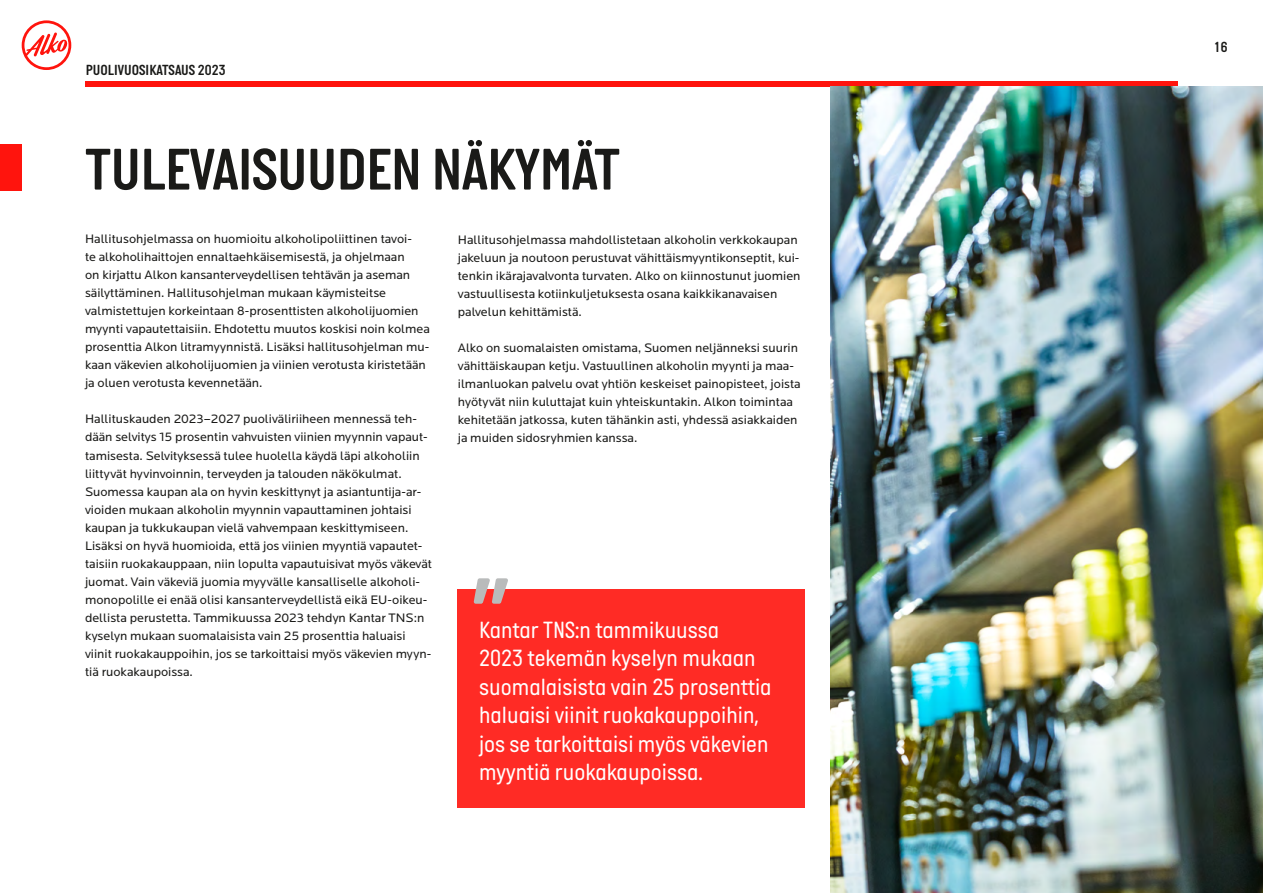
<style>
.page{position:relative;width:1263px;height:893px;background:#fff}
.page>*{position:absolute;margin:0;border:0;box-sizing:border-box;transform-origin:0 0}
.t1{font:600 60px "Italian Plate No 1";letter-spacing:-.01em;color:#1a1a18}
.t2{font:24px/28.5px "Italian Plate No 1";color:#fff}
.t3{font:600 15px "Italian Plate No 1";color:#1a1a18}
.t4{font:12.75px/18px "Locator";color:#1a1a18}
</style>
<div class="page">
<svg style="left:22px;top:20px;width:49px;height:50px"></svg>
<div style="left:85px;top:82px;width:1093px;height:5px;background:#ff140d"></div>
<img style="left:831px;top:87px;width:432px;height:806px">
<div style="left:0;top:145px;width:22px;height:46px;background:#ff140d"></div>
<div style="left:458px;top:590px;width:347px;height:218px;background:#ff2b25"></div>
<svg style="left:474px;top:578px;width:34px;height:26px"></svg>
<p class="t3" style="left:86px;top:62px;width:141px">PUOLIVUOSIKATSAUS 2023</p>
<h1 class="t1" style="left:85px;top:137px;width:537px">TULEVAISUUDEN NÄKYMÄT</h1>
<p class="t4" style="left:85px;top:231px;width:346px">Hallitusohjelmassa on huomioitu alkoholipoliittinen tavoi-<br>te alkoholihaittojen ennaltaehkäisemisestä, ja ohjelmaan<br>on kirjattu Alkon kansanterveydellisen tehtävän ja aseman säilyttäminen. Hallitusohjelman mukaan käymisteitse valmistettujen korkeintaan 8-prosenttisten alkoholijuomien myynti vapautettaisiin. Ehdotettu muutos koskisi noin kolmea prosenttia Alkon litramyynnistä. Lisäksi hallitusohjelman mu&shy;kaan väkevien alkoholijuomien ja viinien verotusta kiristetään ja oluen verotusta kevennetään.</p>
<p class="t4" style="left:85px;top:411px;width:349px">Hallituskauden 2023–2027 puoliväliriiheen mennessä teh&shy;dään selvitys 15 prosentin vahvuisten viinien myynnin vapaut&shy;tamisesta. Selvityksessä tulee huolella käydä läpi alkoholiin liittyvät hyvinvoinnin, terveyden ja talouden näkökulmat.<br>Suomessa kaupan ala on hyvin keskittynyt ja asiantuntija-ar&shy;vioiden mukaan alkoholin myynnin vapauttaminen johtaisi kaupan ja tukkukaupan vielä vahvempaan keskittymiseen.<br>Lisäksi on hyvä huomioida, että jos viinien myyntiä vapautet&shy;taisiin ruokakauppaan, niin lopulta vapautuisivat myös väkevät juomat. Vain väkeviä juomia myyvälle kansalliselle alkoholi&shy;monopolille ei enää olisi kansanterveydellistä eikä EU-oikeu&shy;dellista perustetta. Tammikuussa 2023 tehdyn Kantar TNS:n kyselyn mukaan suomalaisista vain 25 prosenttia haluaisi viinit ruokakauppoihin, jos se tarkoittaisi myös väkevien myyn&shy;tiä ruokakaupoissa.</p>
<p class="t4" style="left:458px;top:231px;width:344px">Hallitusohjelmassa mahdollistetaan alkoholin verkkokaupan jakeluun ja noutoon perustuvat vähittäismyyntikonseptit, kui&shy;tenkin ikärajavalvonta turvaten. Alko on kiinnostunut juomien vastuullisesta kotiinkuljetuksesta osana kaikkikanavaisen palvelun kehittämistä.</p>
<p class="t4" style="left:458px;top:339px;width:344px">Alko on suomalaisten omistama, Suomen neljänneksi suurin vähittäiskaupan ketju. Vastuullinen alkoholin myynti ja maa&shy;ilmanluokan palvelu ovat yhtiön keskeiset painopisteet, joista hyötyvät niin kuluttajat kuin yhteiskuntakin. Alkon toimintaa kehitetään jatkossa, kuten tähänkin asti, yhdessä asiakkaiden ja muiden sidosryhmien kanssa.</p>
<h2 class="t2" style="left:479px;top:615px;width:294px">Kantar TNS:n tammikuussa<br>2023 tekemän kyselyn mukaan suomalaisista vain 25 prosenttia haluaisi viinit ruokakauppoihin, jos se tarkoittaisi myös väkevien myyntiä ruokakaupoissa.</h2>
<p class="t3" style="left:1214px;top:39px;width:15px">16</p>
</div>
